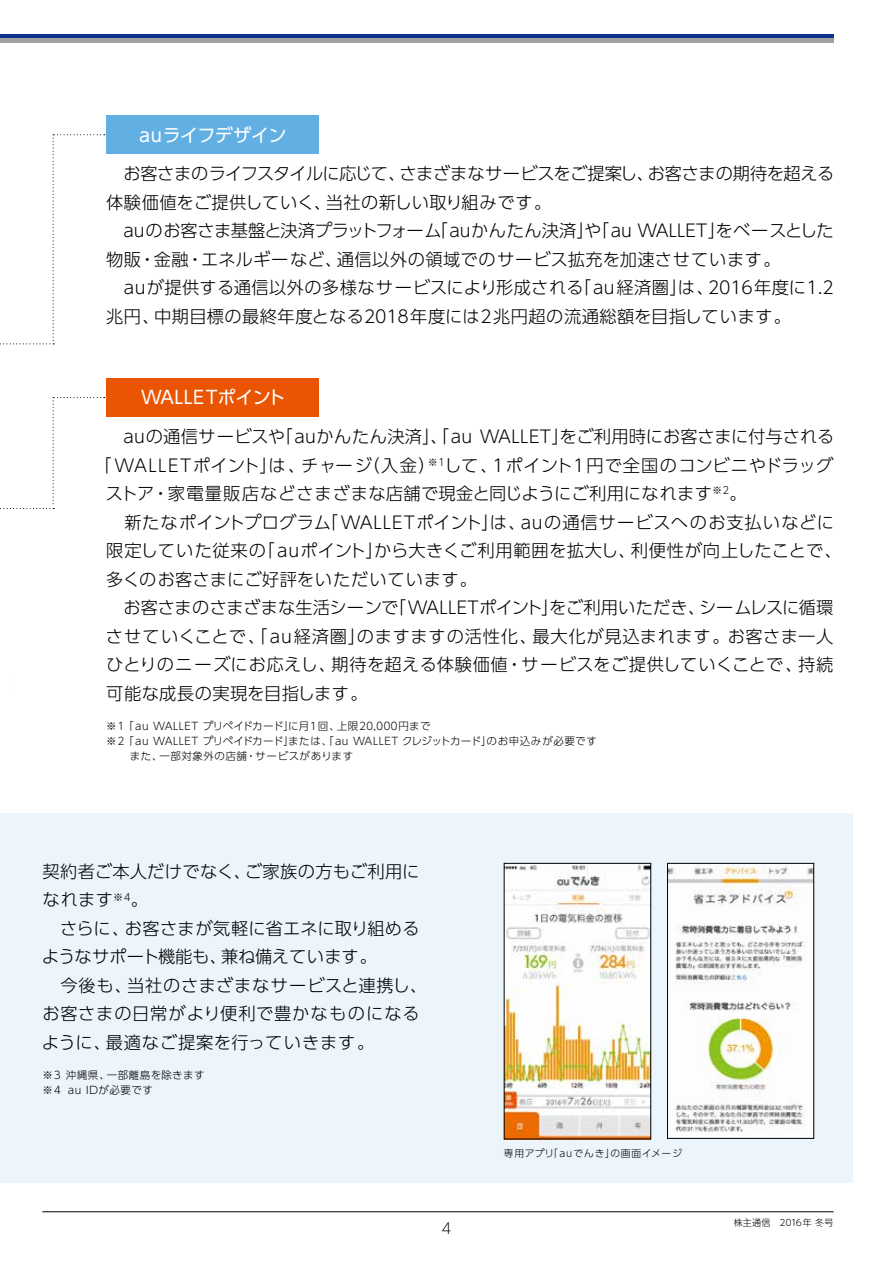
<style>
.page{position:relative;width:893px;height:1263px;background:#fff}
.page>*{position:absolute;margin:0;border:0;box-sizing:border-box;transform-origin:0 0}
.t1{font:18px "MO Clear Tone SG";letter-spacing:.025em;color:#fff}
.t2{font:18px "UD Shin Go Pro";letter-spacing:-.03em;color:#fff}
.t3{font:300 17.25px/28.5px "UD Shin Go Pro";letter-spacing:.02em;color:#000}
.t4{font:300 17.25px/28.5px "UD Shin Go Pro";letter-spacing:-.01em;color:#000}
.t5{font:300 17.25px "UD Shin Go Pro";letter-spacing:-.005em;color:#000}
.t6{font:300 17.25px "UD Shin Go Pro";letter-spacing:.045em;color:#000}
.t7{font:200 15px "MO Clear Tone SG";color:#000}
.t8{font:300 10.5px/15px "UD Shin Go Pro";letter-spacing:.03em;color:#000}
.t9{font:300 10.5px "UD Shin Go Pro";letter-spacing:.01em;color:#000}
.t10{font:300 10.5px "UD Shin Go Pro";letter-spacing:.05em;color:#000}
.t11{font:300 9.75px "UD Shin Go Pro";letter-spacing:.065em;color:#000}
.t12{font:300 9px "UD Shin Go Pro";letter-spacing:.025em;color:#000}
.s1{font-family:"MO Clear Tone SG"}
.s2{font-family:"UD Shin Go Pro"}
</style>
<div class="page">
<div style="left:0;top:813px;width:853px;height:370px;background:#ecf5fc"></div>
<div style="left:106px;top:378px;width:213px;height:39px;background:#ea5504"></div>
<div style="left:106px;top:116px;width:213px;height:38px;background:#62b0e3"></div>
<div style="left:0;top:34px;width:833px;height:9px;background:#0c328a"></div>
<div style="left:0;top:38px;width:833px;height:5px;background:#9fa0a0"></div>
<svg style="left:0;top:134px;width:105px;height:210px"></svg>
<svg style="left:0;top:397px;width:105px;height:112px"></svg>
<img style="left:669px;top:865px;width:143px;height:272px">
<div style="left:667px;top:863px;width:147px;height:276px;border:1px solid #000"></div>
<img style="left:506px;top:865px;width:143px;height:272px">
<hr style="left:43px;top:1211px;width:790px;height:1px;background:#000">
<p class="t2" style="left:139px;top:120px;width:149px"><span class="s1">au</span>ライフデザイン</p>
<p class="t4" style="left:106px;top:159px;width:730px">　お客さまのライフスタイルに応じて、さまざまなサービスをご提案し、お客さまの期待を超える体験価値をご提供していく、当社の新しい取り組みです。</p>
<p class="t3" style="left:106px;top:216px;width:729px;text-indent:17px"><span class="s1">au</span>のお客さま基盤と決済プラットフォーム「<span class="s1">au</span>かんたん決済」や「<span class="s1">au WALLET</span>」をベースとした物販・金融・エネルギーなど、通信以外の領域でのサービス拡充を加速させています。</p>
<p class="t3" style="left:106px;top:273px;width:729px;text-indent:18px"><span class="s1">au</span>が提供する通信以外の多様なサービスにより形成される「<span class="s1">au</span>経済圏」は、<span class="s1">2016</span>年度に<span class="s1">1.2</span>兆円、中期目標の最終年度となる<span class="s1">2018</span>年度には<span class="s1">2</span>兆円超の流通総額を目指しています。</p>
<p class="t1" style="left:141px;top:385px;width:146px">WALLE<span class="s2">Ｔポイント</span></p>
<p class="t3" style="left:124px;top:422px;width:712px"><span class="s1">au</span>の通信サービスや「<span class="s1">au</span>かんたん決済」、「<span class="s1">au WALLET</span>」をご利用時にお客さまに付与される</p>
<p class="t3" style="left:94px;top:450px;width:741px">「<span class="s1">WALLET</span>ポイント」は、チャージ（入金）<sup>※</sup><sup>1</sup>して、<span class="s1">1</span>ポイント<span class="s1">1</span>円で全国のコンビニやドラッグ</p>
<p class="t3" style="left:106px;top:479px;width:642px">ストア・家電量販店などさまざまな店舗で現金と同じようにご利用になれます<sup>※</sup><sup>2</sup>。</p>
<p class="t3" style="left:106px;top:507px;width:729px">　新たなポイントプログラム「<span class="s1">WALLET</span>ポイント」は、<span class="s1">au</span>の通信サービスへのお支払いなどに</p>
<p class="t3" style="left:106px;top:536px;width:737px">限定していた従来の「<span class="s1">au</span>ポイント」から大きくご利用範囲を拡大し、利便性が向上したことで、</p>
<p class="t3" style="left:106px;top:564px;width:372px">多くのお客さまにご好評をいただいています。</p>
<p class="t5" style="left:106px;top:594px;width:729px">　お客さまのさまざまな生活シーンで「<span class="s1">WALLET</span>ポイント」をご利用いただき、シームレスに循環</p>
<p class="t6" style="left:106px;top:622px;width:729px">させていくことで、「<span class="s1">au</span>経済圏」のますますの活性化、最大化が見込まれます。お客さま一人</p>
<p class="t3" style="left:106px;top:650px;width:729px">ひとりのニーズにお応えし、期待を超える体験価値・サービスをご提供していくことで、持続</p>
<p class="t3" style="left:106px;top:678px;width:263px">可能な成長の実現を目指します。</p>
<p class="t9" style="left:106px;top:717px;width:326px">※<span class="s1">1</span> 「<span class="s1">au WALLET</span> プリペイドカード」に月<span class="s1">1</span>回、上限<span class="s1">20,000</span>円まで</p>
<p class="t8" style="left:106px;top:733px;width:492px">※<span class="s1">2</span> 「<span class="s1">au WALLET</span> プリペイドカード」または、「<span class="s1">au WALLET</span> クレジットカード」のお申込みが必要です</p>
<p class="t10" style="left:130px;top:747px;width:225px">また、一部対象外の店舗・サービスがあります</p>
<p class="t3" style="left:42px;top:856px;width:387px">契約者ご本人だけでなく、ご家族の方もご利用になれます<sup>※</sup><sup>4</sup>。<br>　さらに、お客さまが気軽に省エネに取り組めるようなサポート機能も、兼ね備えています。<br>　今後も、当社のさまざまなサービスと連携し、お客さまの日常がより便利で豊かなものになるように、最適なご提案を行っていきます。</p>
<p class="t8" style="left:43px;top:1067px;width:163px">※<span class="s1">3</span> 沖縄県、一部離島を除きます※<span class="s1">4</span> ａｕＩＤが必要です</p>
<p class="t11" style="left:504px;top:1145px;width:180px">専用アプリ「 <span class="s1">au</span>でんき」の画面イメージ</p>
<p class="t7" style="left:442px;top:1218px;width:11px">4</p>
<p class="t12" style="left:734px;top:1215px;width:101px">株主通信　<span class="s1">2016</span>年冬号</p>
</div>
